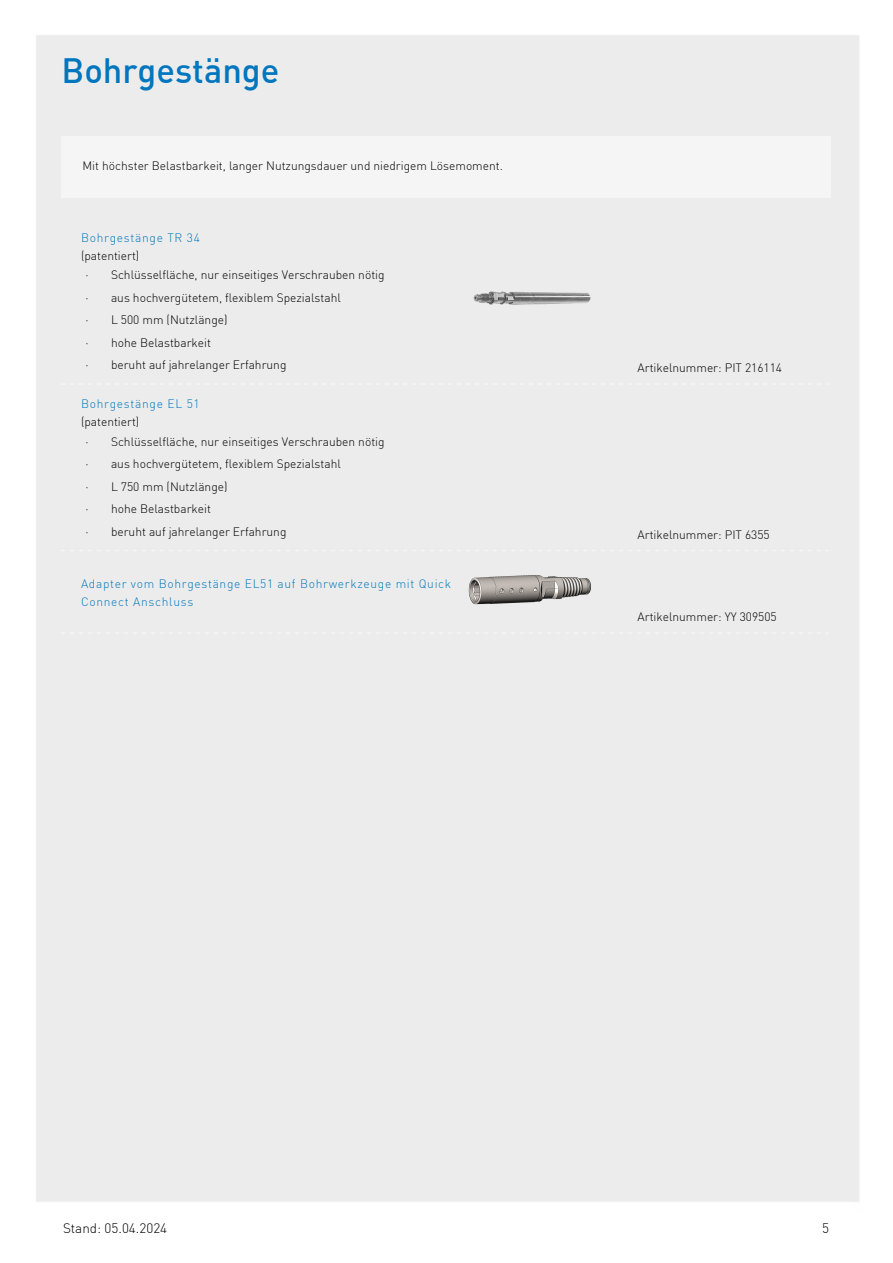
<style>
.page{position:relative;width:893px;height:1263px;background:#fff}
.page>*{position:absolute;margin:0;border:0;box-sizing:border-box;transform-origin:0 0}
.t1{font:500 34.5px "DIN";color:#0076be}
.t2{font:300 13.5px "DIN";color:#000}
.t3{font:300 12px/22.5px "DIN";color:#000}
.t4{font:300 12px/18px "DIN";letter-spacing:.055em;color:#0178bc}
</style>
<div class="page">
<div style="left:54px;top:54px;width:784px;height:591px;background:#ececec"></div>
<div style="left:62px;top:136px;width:769px;height:62px;background:#f5f5f5"></div>
<img style="left:473px;top:291px;width:118px;height:14px">
<img style="left:468px;top:575px;width:123px;height:29px">
<h1 class="t1" style="left:62px;top:56px;width:219px">Bohrgestänge</h1>
<p class="t3" style="left:82px;top:155px;width:422px">Mit höchster Belastbarkeit, langer Nutzungsdauer und niedrigem Lösemoment.</p>
<p class="t4" style="left:81px;top:229px;width:120px">Bohrgestänge TR 34</p>
<p class="t3" style="left:86px;top:246px;width:301px;line-height:19.5px;text-indent:-4px">(patentiert)<br>· Schlüsselfläche, nur einseitiges Verschrauben nötig</p>
<p class="t3" style="left:86px;top:287px;width:257px">· aus hochvergütetem, flexiblem Spezialstahl · L 500 mm (Nutzlänge)<br>· hohe Belastbarkeit<br>· beruht auf jahrelanger Erfahrung</p>
<p class="t4" style="left:81px;top:396px;width:120px">Bohrgestänge EL 51</p>
<p class="t3" style="left:86px;top:413px;width:301px;line-height:19.5px;text-indent:-4px">(patentiert)<br>· Schlüsselfläche, nur einseitiges Verschrauben nötig</p>
<p class="t3" style="left:86px;top:453px;width:257px">· aus hochvergütetem, flexiblem Spezialstahl · L 750 mm (Nutzlänge)<br>· hohe Belastbarkeit<br>· beruht auf jahrelanger Erfahrung</p>
<p class="t4" style="left:81px;top:576px;width:372px">Adapter vom Bohrgestänge EL51 auf Bohrwerkzeuge mit Quick<br>Connect Anschluss</p>
<p class="t3" style="left:638px;top:357px;width:146px">Artikelnummer: PIT 216114</p>
<p class="t3" style="left:638px;top:524px;width:134px">Artikelnummer: PIT 6355</p>
<p class="t3" style="left:638px;top:606px;width:141px">Artikelnummer: YY 309505</p>
<p class="t2" style="left:63px;top:1222px;width:106px">Stand: 05.04.2024</p>
<p class="t2" style="left:822px;top:1222px;width:8px">5</p>
</div>
